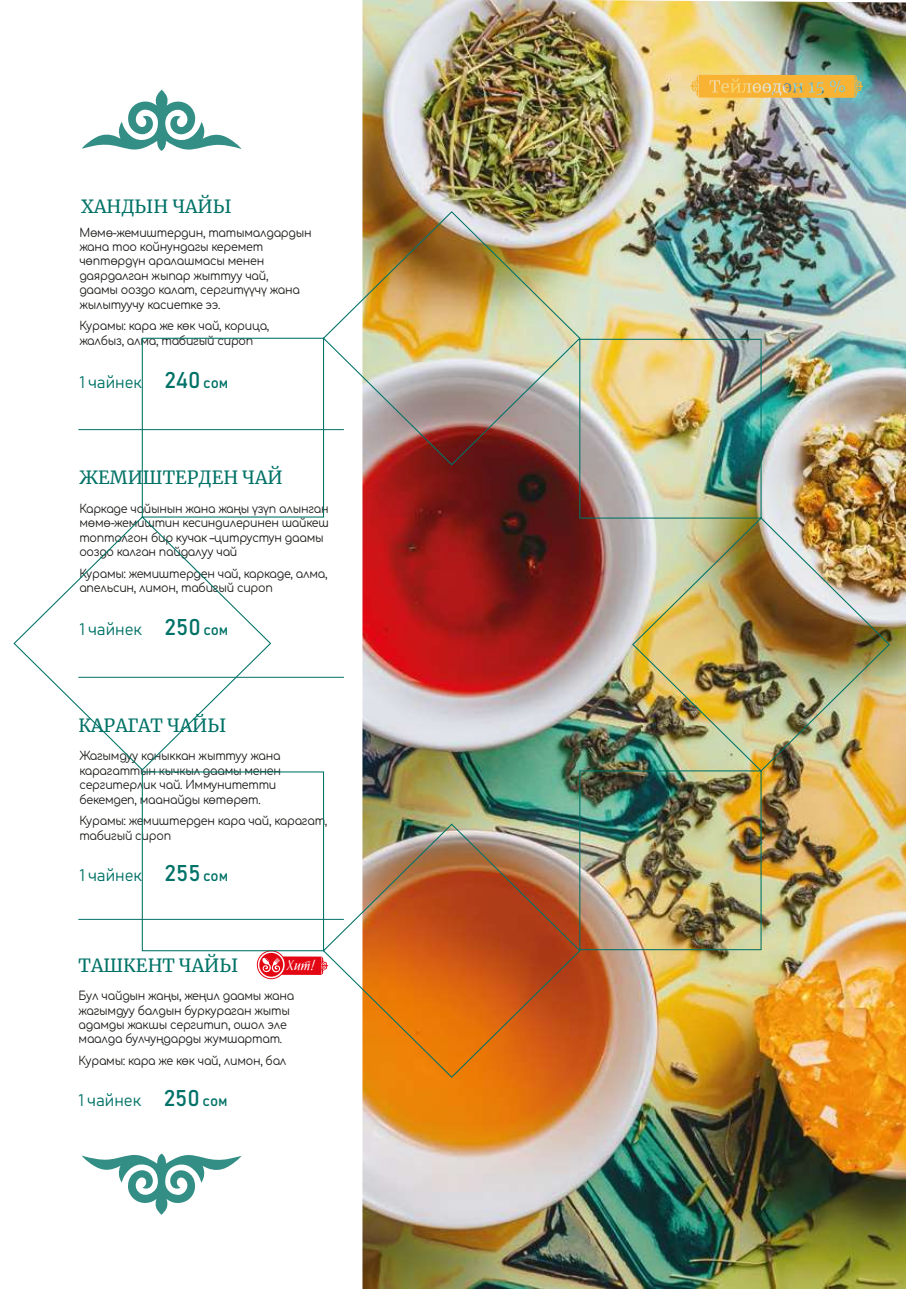
<style>
.page{position:relative;width:906px;height:1289px;background:#fff}
.page>*{position:absolute;margin:0;border:0;box-sizing:border-box;transform-origin:0 0}
.t1{font:18px "Merriweather";color:#007267}
.t2{font:16.5px "Bahnschrift";color:#007267}
.t3{font:14.4px "Hortensia";color:#fff}
.t4{font:12px/14.4px "Comfortaa";letter-spacing:-.02em;color:#1d1d1b;scale:.92 1}
.s1{font-size:22.5px}
.s2{font-size:15px}
</style>
<div class="page">
<img style="left:362px;top:0;width:544px;height:1288px">
<svg style="left:690px;top:75px;width:173px;height:23px;background:#ecb84c"></svg>
<svg style="left:82px;top:90px;width:159px;height:61px"></svg>
<svg style="left:82px;top:1153px;width:159px;height:61px"></svg>
<img style="left:13px;top:211px;width:877px;height:866px">
<h1 class="t1" style="left:81px;top:194px;width:152px">ХАНДЫН ЧАЙЫ</h1>
<p class="t4" style="left:79px;top:223px;width:254px">Мөмө-жемиштердин, татымалдардын жана тоо койнундагы керемет чөптөрдүн аралашмасы менен даярдалган жыпар жыттуу чай,<br>даамы ооздо калат, сергитүүчү жана жылытуучу касиетке ээ.</p>
<p class="t4" style="left:79px;top:317px;width:208px">Курамы: кара же көк чай, корица, жалбыз, алма, табигый сироп</p>
<h2 class="t2" style="left:79px;top:372px;width:150px">1 чайнек <span class="s1">240</span> <span class="s2">сом</span></h2>
<h1 class="t1" style="left:79px;top:465px;width:205px">ЖЕМИШТЕРДЕН ЧАЙ</h1>
<p class="t4" style="left:79px;top:500px;width:273px">Каркаде чайынын жана жаңы үзүп алынган мөмө-жемиштин кесиндилеринен шайкеш топтолгон бир кучак –цитрустун даамы ооздо калган пайдалуу чай</p>
<p class="t4" style="left:79px;top:565px;width:271px">Курамы: жемиштерден чай, каркаде, алма, апельсин, лимон, табигый сироп</p>
<h2 class="t2" style="left:79px;top:619px;width:151px">1 чайнек <span class="s1">250</span> <span class="s2">сом</span></h2>
<h1 class="t1" style="left:78px;top:712px;width:149px">КАРАГАТ ЧАЙЫ</h1>
<p class="t4" style="left:79px;top:747px;width:221px">Жагымдуу каныккан жыттуу жана карагаттын кычкыл даамы менен сергитерлик чай. Иммунитетти бекемдеп, маанайды көтөрөт.</p>
<p class="t4" style="left:79px;top:812px;width:271px">Курамы: жемиштерден кара чай, карагат, табигый сироп</p>
<h2 class="t2" style="left:79px;top:865px;width:150px">1 чайнек <span class="s1">255</span> <span class="s2">сом</span></h2>
<h1 class="t1" style="left:79px;top:952px;width:161px">ТАШКЕНТ ЧАЙЫ</h1>
<p class="t3" style="left:286px;top:956px;width:30px">Хит!</p>
<p class="t4" style="left:79px;top:987px;width:236px">Бул чайдын жаңы, жеңил даамы жана жагымдуу балдын буркураган жыты адамды жакшы сергитип, ошол эле маалда булчуңдарды жумшартат.</p>
<p class="t4" style="left:79px;top:1052px;width:227px">Курамы: кара же көк чай, лимон, бал</p>
<h2 class="t2" style="left:79px;top:1089px;width:151px">1 чайнек <span class="s1">250</span> <span class="s2">сом</span></h2>
</div>
